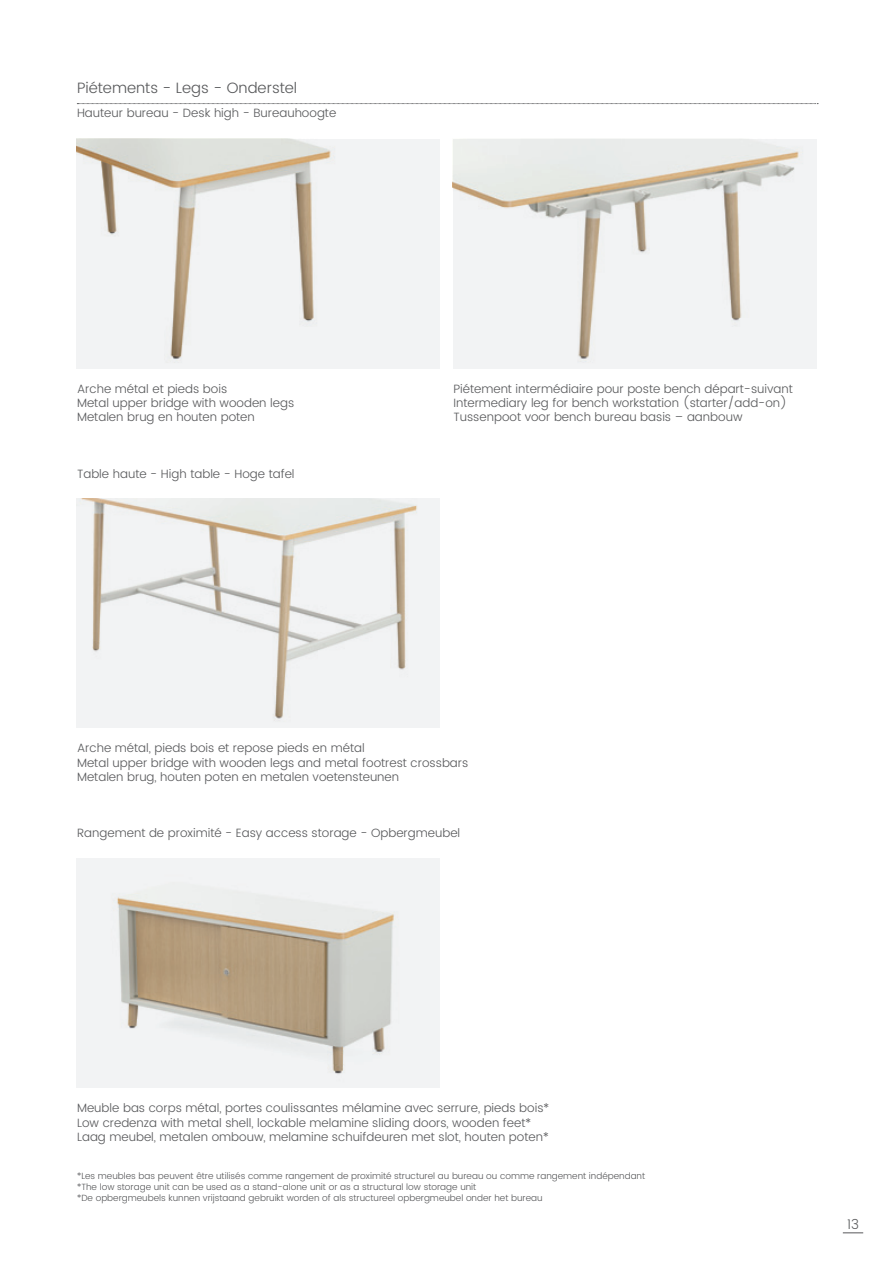
<style>
.page{position:relative;width:893px;height:1263px;background:#fff}
.page>*{position:absolute;margin:0;border:0;box-sizing:border-box;transform-origin:0 0}
.t1{font:300 15px "Poppins";color:#57585a}
.t2{font:300 13.5px "Poppins";color:#57585a}
.t3{font:300 12px "Poppins";color:#57585a}
.t4{font:300 9px "Poppins";color:#57585a}
</style>
<div class="page">
<svg style="left:843px;top:1232px;width:20px;height:1px"></svg>
<div style="left:77px;top:139px;width:363px;height:230px;background:#f2f3f4"></div>
<img style="left:77px;top:139px;width:257px;height:224px">
<img style="left:77px;top:499px;width:363px;height:229px">
<img style="left:77px;top:859px;width:363px;height:229px">
<img style="left:453px;top:139px;width:363px;height:230px">
<svg style="left:77px;top:103px;width:741px;height:1px"></svg>
<p class="t1" style="left:77px;top:77px;width:222px">Piétements - Legs - Onderstel</p>
<p class="t3" style="left:77px;top:104px;width:261px">Hauteur bureau - Desk high - Bureauhoogte</p>
<p class="t3" style="left:77px;top:380px;width:152px">Arche métal et pieds bois</p>
<p class="t3" style="left:77px;top:394px;width:219px">Metal upper bridge with wooden legs</p>
<p class="t3" style="left:77px;top:409px;width:179px">Metalen brug en houten poten</p>
<p class="t3" style="left:77px;top:465px;width:219px">Table haute - High table - Hoge tafel</p>
<p class="t3" style="left:453px;top:380px;width:341px">Piétement intermédiaire pour poste bench départ-suivant</p>
<p class="t3" style="left:453px;top:394px;width:335px">Intermediary leg for bench workstation (starter/add-on)</p>
<p class="t3" style="left:453px;top:409px;width:291px">Tussenpoot voor bench bureau basis – aanbouw</p>
<p class="t3" style="left:77px;top:739px;width:289px">Arche métal, pieds bois et repose pieds en métal</p>
<p class="t3" style="left:77px;top:754px;width:393px">Metal upper bridge with wooden legs and metal footrest crossbars</p>
<p class="t3" style="left:77px;top:768px;width:324px">Metalen brug, houten poten en metalen voetensteunen</p>
<p class="t3" style="left:77px;top:824px;width:385px">Rangement de proximité - Easy access storage - Opbergmeubel</p>
<p class="t3" style="left:77px;top:1099px;width:474px">Meuble bas corps métal, portes coulissantes mélamine avec serrure, pieds bois*</p>
<p class="t3" style="left:77px;top:1114px;width:456px">Low credenza with metal shell, lockable melamine sliding doors, wooden feet*</p>
<p class="t3" style="left:77px;top:1128px;width:473px">Laag meubel, metalen ombouw, melamine schuifdeuren met slot, houten poten*</p>
<p class="t4" style="left:77px;top:1170px;width:570px">*Les meubles bas peuvent être utilisés comme rangement de proximité structurel au bureau ou comme rangement indépendant</p>
<p class="t4" style="left:77px;top:1181px;width:401px">*The low storage unit can be used as a stand-alone unit or as a structural low storage unit</p>
<p class="t4" style="left:77px;top:1191px;width:467px">*De opbergmeubels kunnen vrijstaand gebruikt worden of als structureel opbergmeubel onder het bureau</p>
<p class="t2" style="left:847px;top:1214px;width:13px">13</p>
</div>
